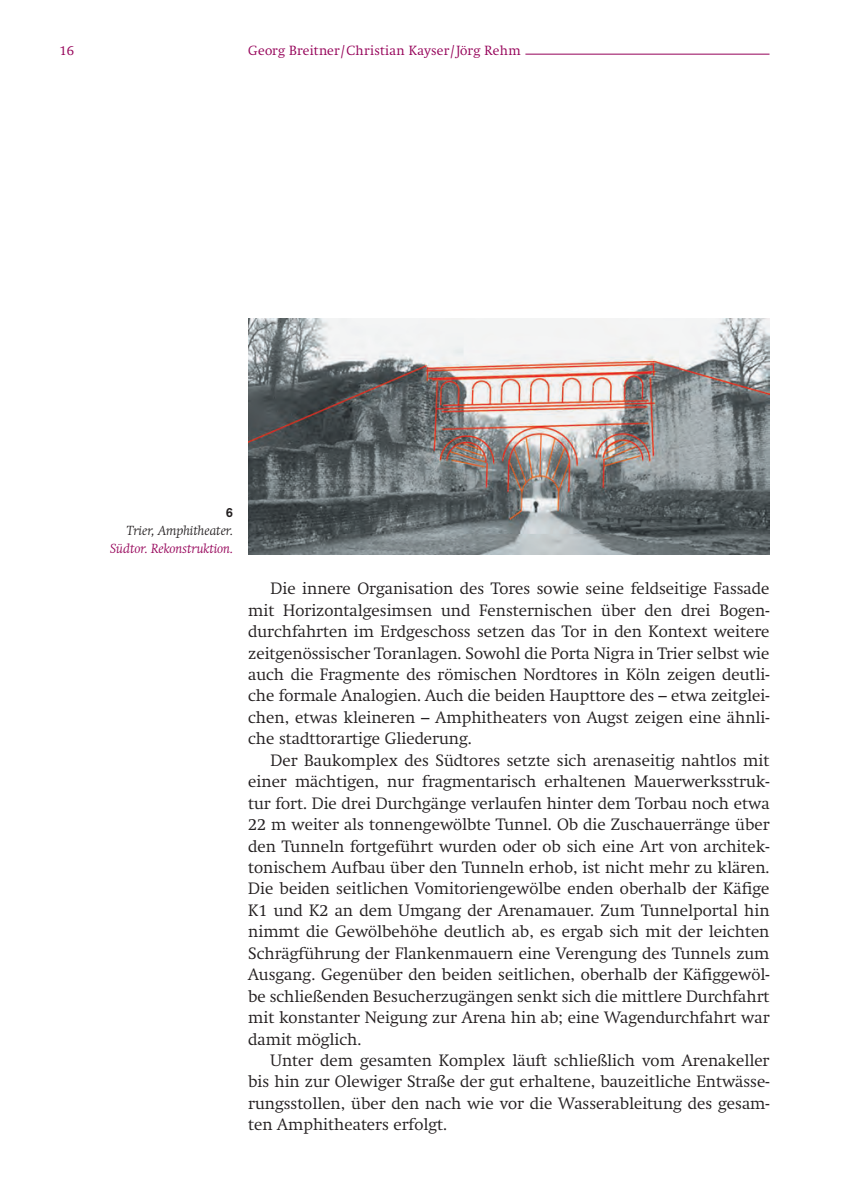
<style>
.page{position:relative;width:844px;height:1191px;background:#fff}
.page>*{position:absolute;margin:0;border:0;box-sizing:border-box;transform-origin:0 0}
.t1{font:300 16.28px/21.3px "Swift";color:#231f20;text-align:justify}
.t2{font:300 13.12px "Swift";letter-spacing:.02em;color:#950058}
.t3{font:italic 300 13.12px "Swift";color:#950058}
.t4{font:italic 300 13.12px "Swift";color:#231f20}
.t5{font:500 13.12px "Akzidenz Grotesk Std";color:#231f20}
</style>
<div class="page">
<hr style="left:525px;top:54px;width:244px;height:1px;background:#950058">
<img style="left:248px;top:318px;width:521px;height:236px">
<p class="t2" style="left:60px;top:42px;width:16px">16</p>
<p class="t2" style="left:248px;top:42px;width:274px">Georg Breitner/Christian Kayser/Jörg Rehm</p>
<p class="t5" style="left:226px;top:504px;width:9px">6</p>
<p class="t4" style="left:126px;top:523px;width:108px">Trier, Amphitheater.</p>
<p class="t3" style="left:110px;top:541px;width:125px">Südtor. Rekonstruktion.</p>
<p class="t1" style="left:248px;top:578px;width:522px;text-indent:22px">Die innere Organisation des Tores sowie seine feldseitige Fassade mit Horizontalgesimsen und Fensternischen über den drei Bogen&shy;durchfahrten im Erdgeschoss setzen das Tor in den Kontext weitere zeitgenössischer Toranlagen. Sowohl die Porta Nigra in Trier selbst wie auch die Fragmente des römischen Nordtores in Köln zeigen deutli&shy;che formale Analogien. Auch die beiden Haupttore des – etwa zeitglei&shy;chen, etwas kleineren – Amphitheaters von Augst zeigen eine ähnli&shy;che stadttorartige Gliederung.</p>
<p class="t1" style="left:248px;top:749px;width:522px;text-indent:22px">Der Baukomplex des Südtores setzte sich arenaseitig nahtlos mit einer mächtigen, nur fragmentarisch erhaltenen Mauerwerksstruk&shy;tur fort. Die drei Durchgänge verlaufen hinter dem Torbau noch etwa 22 m weiter als tonnengewölbte Tunnel. Ob die Zuschauerränge über den Tunneln fortgeführt wurden oder ob sich eine Art von architek&shy;tonischem Aufbau über den Tunneln erhob, ist nicht mehr zu klären.<br>Die beiden seitlichen Vomitoriengewölbe enden oberhalb der Käfige K1 und K2 an dem Umgang der Arenamauer. Zum Tunnelportal hin nimmt die Gewölbehöhe deutlich ab, es ergab sich mit der leichten Schrägführung der Flankenmauern eine Verengung des Tunnels zum Ausgang. Gegenüber den beiden seitlichen, oberhalb der Käfiggewöl&shy;be schließenden Besucherzugängen senkt sich die mittlere Durchfahrt mit konstanter Neigung zur Arena hin ab; eine Wagendurchfahrt war damit möglich.</p>
<p class="t1" style="left:248px;top:1049px;width:522px;text-indent:22px">Unter dem gesamten Komplex läuft schließlich vom Arenakeller bis hin zur Olewiger Straße der gut erhaltene, bauzeitliche Entwässe&shy;rungsstollen, über den nach wie vor die Wasserableitung des gesam&shy;ten Amphitheaters erfolgt.</p>
</div>
